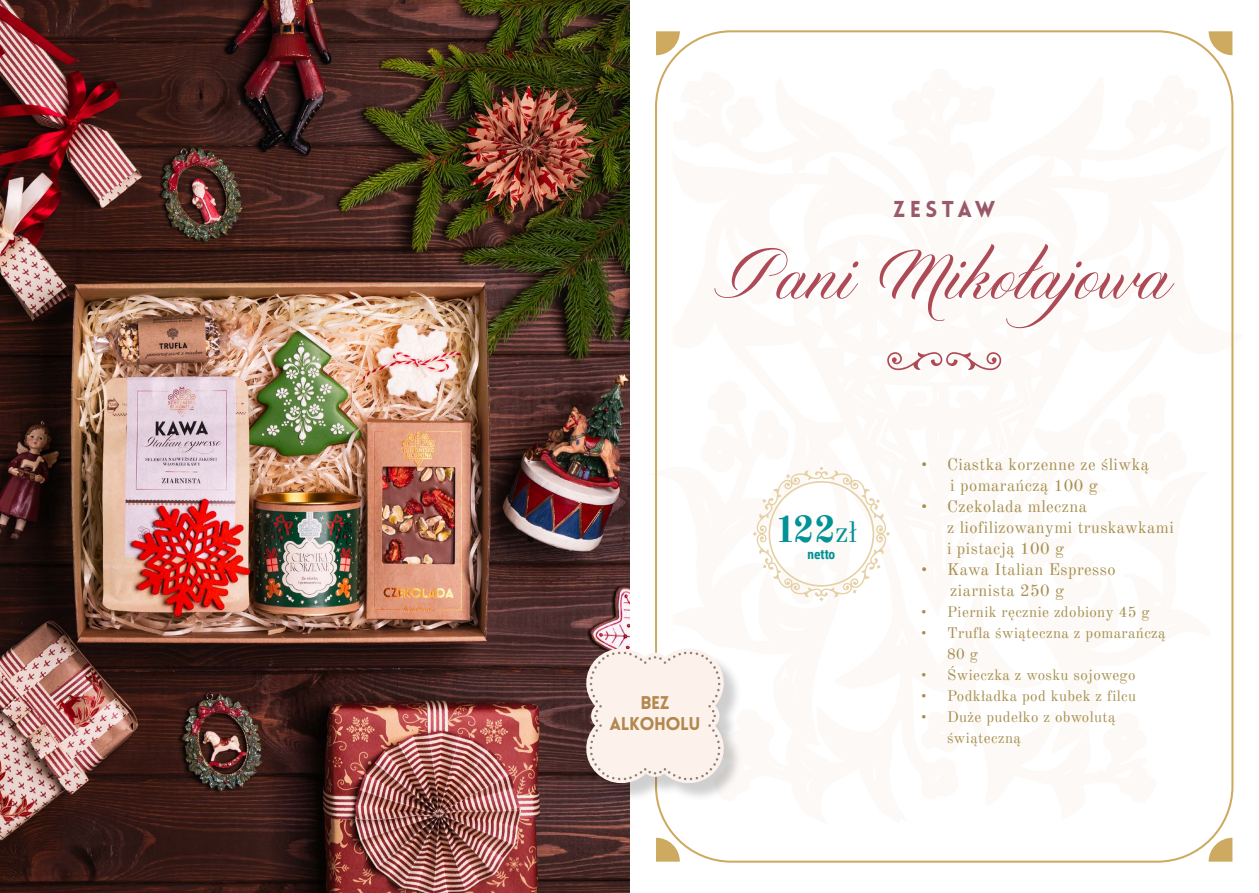
<style>
.page{position:relative;width:1259px;height:893px;background:#fff}
.page>*{position:absolute;margin:0;border:0;box-sizing:border-box;transform-origin:0 0}
.t1{font:84px "Diploma Script Pro";color:#ad4a56}
.t2{font:700 37.5px "Old Standard TT";color:#009296}
.t3{font:900 22.5px "Lovelo";letter-spacing:.2em;color:#99596b}
.t4{font:900 18px/21px "Lovelo";letter-spacing:-.03em;color:#b38850;text-align:center}
.t5{font:16.5px/21px "Old Standard TT";letter-spacing:.025em;color:#a68e4c}
.t6{font:15px/21px "Old Standard TT";letter-spacing:.025em;color:#a68e4c}
.t7{font:700 13.5px "Roboto Condensed";color:#009296}
.s1{font-weight:400;font-size:30px}
</style>
<div class="page">
<img style="left:0;top:0;width:629px;height:893px">
<svg style="left:655px;top:30px;width:578px;height:833px"></svg>
<svg style="left:656px;top:838px;width:24px;height:24px"></svg>
<svg style="left:1208px;top:838px;width:24px;height:24px"></svg>
<svg style="left:656px;top:31px;width:24px;height:24px"></svg>
<svg style="left:1208px;top:31px;width:24px;height:24px"></svg>
<svg style="left:887px;top:352px;width:114px;height:19px"></svg>
<svg style="left:752px;top:466px;width:138px;height:135px"></svg>
<div style="left:589px;top:651px;width:153px;height:150px;background:#000;opacity:.19"></div>
<svg style="left:583px;top:645px;width:144px;height:141px;background:#eadfd9"></svg>
<h3 class="t3" style="left:893px;top:195px;width:104px">ZESTAW</h3>
<h1 class="t1" style="left:716px;top:220px;width:457px">Pani Mikołajowa</h1>
<p class="t4" style="left:609px;top:692px;width:93px">BEZ<br>ALKOHOLU</p>
<h2 class="t2" style="left:775px;top:500px;width:84px">122<span class="s1">zł</span></h2>
<p class="t7" style="left:807px;top:545px;width:29px">netto</p>
<p class="t5" style="left:950px;top:452px;width:200px;text-indent:-30px">• Ciastka korzenne ze śliwką i pomarańczą 100 g</p>
<p class="t5" style="left:947px;top:494px;width:228px;text-indent:-27px">• Czekolada mleczna<br>z liofilizowanymi truskawkami i pistacją 100 g</p>
<p class="t5" style="left:950px;top:558px;width:167px;text-indent:-30px">• Kawa Italian Espresso ziarnista 250 g</p>
<p class="t6" style="left:920px;top:600px;width:231px">• Piernik ręcznie zdobiony 45 g</p>
<p class="t6" style="left:947px;top:621px;width:220px;text-indent:-27px">• Trufla świąteczna z pomarańczą<br>80 g</p>
<p class="t6" style="left:920px;top:663px;width:217px">• Świeczka z wosku sojowego</p>
<p class="t6" style="left:920px;top:684px;width:218px">• Podkładka pod kubek z filcu</p>
<p class="t6" style="left:947px;top:705px;width:170px;text-indent:-27px">• Duże pudełko z obwolutą świąteczną</p>
</div>
